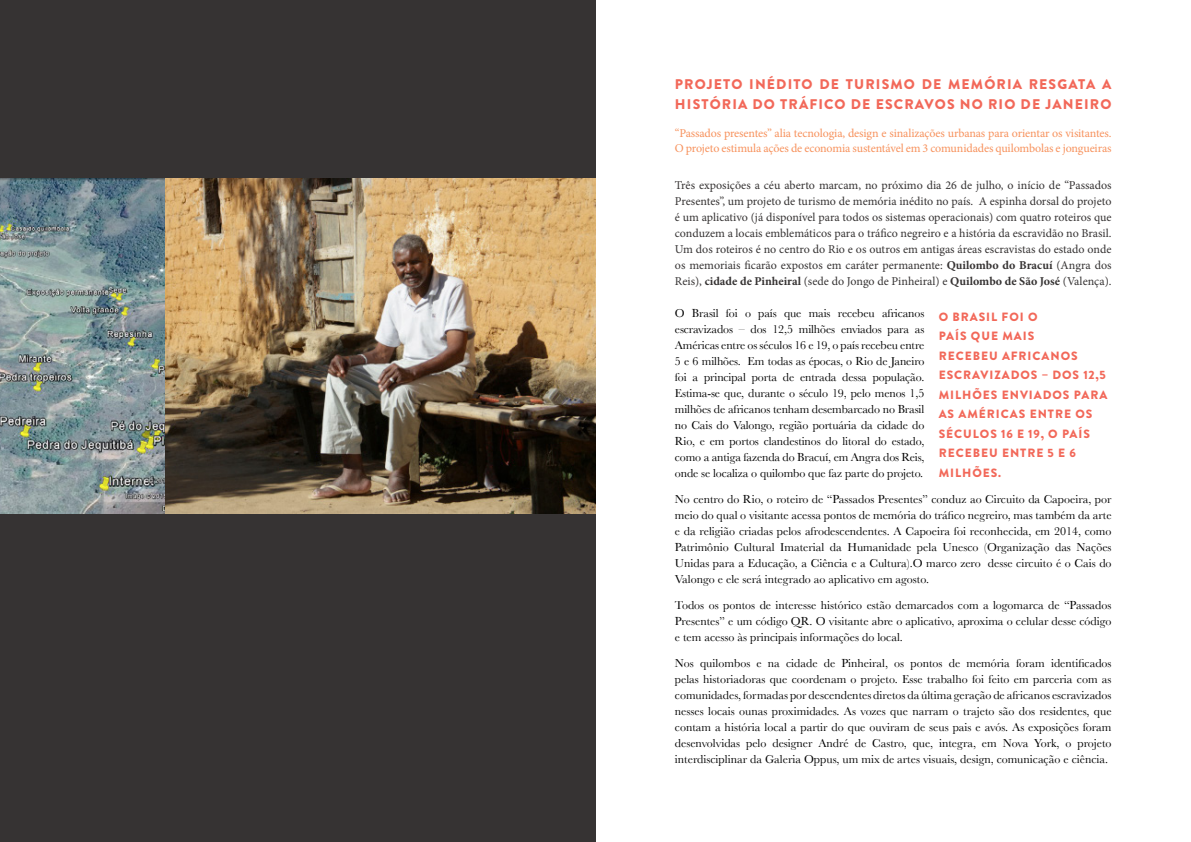
<style>
.page{position:relative;width:1191px;height:842px;background:#fff}
.page>*{position:absolute;margin:0;border:0;box-sizing:border-box;transform-origin:0 0}
.t1{font:900 14px/19.5px "Brandon Grotesque";letter-spacing:.08em;color:#f26859}
.t2{font:12px/16px "Baskerville";color:#000;text-align:justify}
.t3{font:12px/16px "Minion Pro";color:#363333;text-align:justify}
.t4{font:12px/14.4px "Minion Pro";letter-spacing:-.01em;color:#f7925d}
.t5{font:900 12px/19.5px "Brandon Grotesque";letter-spacing:.08em;color:#f26859}
.s1{font-weight:700}
</style>
<div class="page">
<div style="left:0;top:0;width:595px;height:842px;background:#363333"></div>
<img style="left:164px;top:179px;width:431px;height:334px">
<img style="left:0;top:179px;width:164px;height:334px">
<p class="t1" style="left:675px;top:75px;width:438px">PROJETO INÉDITO DE TURISMO DE MEMÓRIA RESGATA A<br>HISTÓRIA DO TRÁFICO DE ESCRAVOS NO RIO DE JANEIRO</p>
<p class="t4" style="left:675px;top:126px;width:438px">“Passados presentes” alia tecnologia, design e sinalizações urbanas para orientar os visitantes.<br>O projeto estimula ações de economia sustentável em 3 comunidades quilombolas e jongueiras</p>
<p class="t3" style="left:675px;top:177px;width:438px">Três exposições a céu aberto marcam, no próximo dia 26 de julho, o início de “Passados Presentes”, um projeto de turismo de memória inédito no país. A espinha dorsal do projeto é um aplicativo (já disponível para todos os sistemas operacionais) com quatro roteiros que conduzem a locais emblemáticos para o tráfico negreiro e a história da escravidão no Brasil.<br>Um dos roteiros é no centro do Rio e os outros em antigas áreas escravistas do estado onde os memoriais ficarão expostos em caráter permanente: <span class="s1">Quilombo do Bracuí</span> (Angra dos Reis), <span class="s1">cidade de Pinheiral</span> (sede do Jongo de Pinheiral) e <span class="s1">Quilombo de São José</span> (Valença).</p>
<p class="t2" style="left:675px;top:305px;width:251px">O Brasil foi o país que mais recebeu africanos escravizados – dos 12,5 milhões enviados para as Américas entre os séculos 16 e 19, o país recebeu entre 5 e 6 milhões. Em todas as épocas, o Rio de Janeiro foi a principal porta de entrada dessa população.<br>Estima-se que, durante o século 19, pelo menos 1,5 milhões de africanos tenham desembarcado no Brasil no Cais do Valongo, região portuária da cidade do Rio, e em portos clandestinos do litoral do estado, como a antiga fazenda do Bracuí, em Angra dos Reis, onde se localiza o quilombo que faz parte do projeto.</p>
<p class="t2" style="left:675px;top:491px;width:438px">No centro do Rio, o roteiro de “Passados Presentes” conduz ao Circuito da Capoeira, por meio do qual o visitante acessa pontos de memória do tráfico negreiro, mas também da arte e da religião criadas pelos afrodescendentes. A Capoeira foi reconhecida, em 2014, como Patrimônio Cultural Imaterial da Humanidade pela Unesco (Organização das Nações Unidas para a Educação, a Ciência e a Cultura).O marco zero desse circuito é o Cais do Valongo e ele será integrado ao aplicativo em agosto.</p>
<p class="t2" style="left:675px;top:597px;width:438px">Todos os pontos de interesse histórico estão demarcados com a logomarca de “Passados Presentes” e um código QR. O visitante abre o aplicativo, aproxima o celular desse código e tem acesso às principais informações do local.</p>
<p class="t2" style="left:675px;top:655px;width:438px">Nos quilombos e na cidade de Pinheiral, os pontos de memória foram identificados pelas historiadoras que coordenam o projeto. Esse trabalho foi feito em parceria com as comunidades, formadas por descendentes diretos da última geração de africanos escravizados nesses locais ounas proximidades. As vozes que narram o trajeto são dos residentes, que contam a história local a partir do que ouviram de seus pais e avós. As exposições foram desenvolvidas pelo designer André de Castro, que, integra, em Nova York, o projeto interdisciplinar da Galeria Oppus, um mix de artes visuais, design, comunicação e ciência.</p>
<p class="t5" style="left:938px;top:307px;width:170px">O BRASIL FOI O<br>PAÍS QUE MAIS<br>RECEBEU AFRICANOS<br>ESCRAVIZADOS – DOS 12,5<br>MILHÕES ENVIADOS PARA<br>AS AMÉRICAS ENTRE OS<br>SÉCULOS 16 E 19, O PAÍS<br>RECEBEU ENTRE 5 E 6<br>MILHÕES.</p>
</div>
